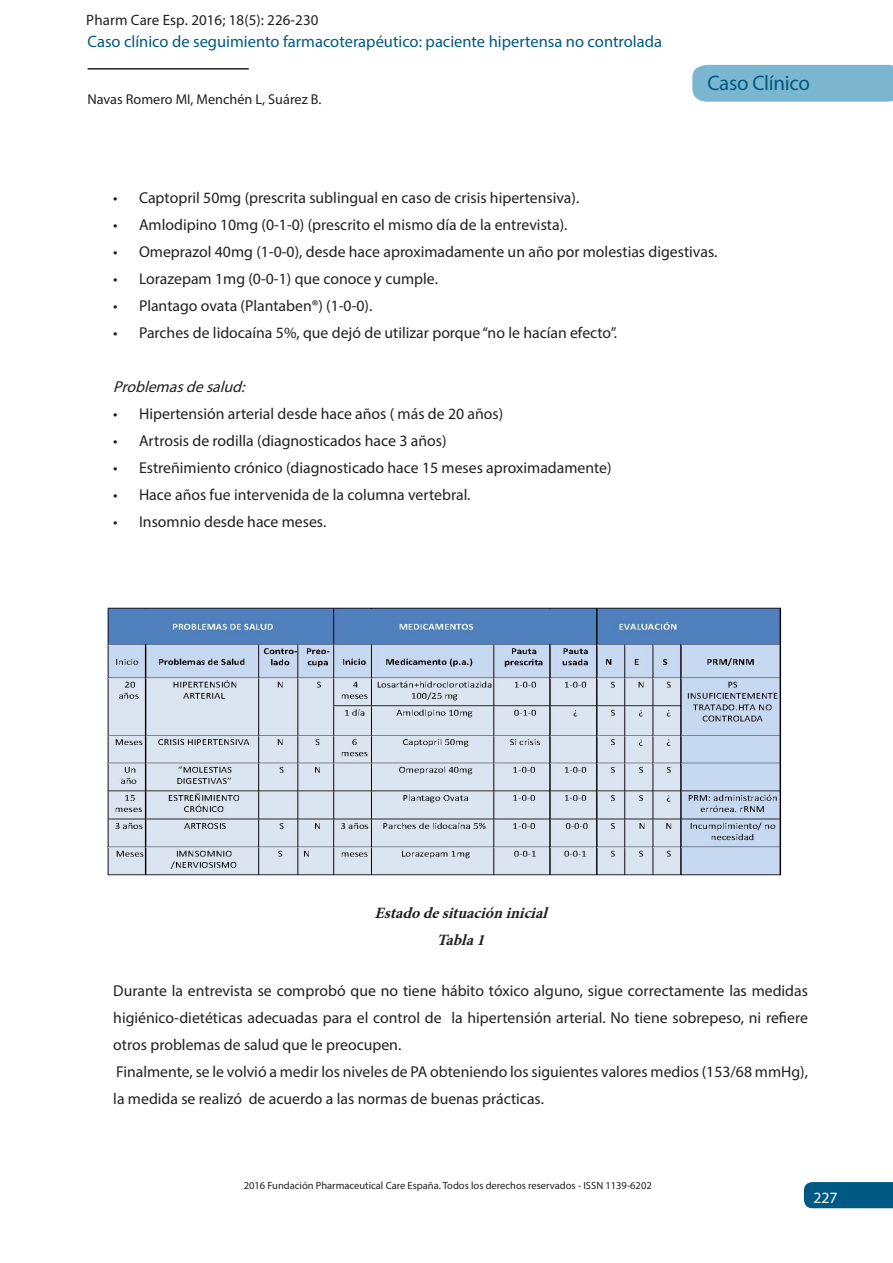
<style>
.page{position:relative;width:893px;height:1263px;background:#fff}
.page>*{position:absolute;margin:0;border:0;box-sizing:border-box;transform-origin:0 0}
.t1{font:21px "Myriad Pro";letter-spacing:-.015em;color:#005983}
.t2{font:16.5px "Myriad Pro";color:#005983}
.Estilo_de_párrafo_1{font:15.75px/27px "Myriad Pro";color:#231f20;text-align:justify}
.Estilo_de_párrafo_1-2{font:italic 700 15.75px "Minion Pro";color:#231f20}
.Estilo_de_párrafo_1-3{font:italic 15.75px "Myriad Pro";color:#231f20}
.Numeracion_pagina{font:15.75px "Myriad Pro";color:#fff}
.t3{font:15px "Myriad Pro";letter-spacing:.005em;color:#231f20}
.t4{font:14.25px "Myriad Pro";color:#231f20}
.t5{font:10.5px "Myriad Pro";color:#231f20}
</style>
<div class="page">
<div style="left:804px;top:1182px;width:89px;height:26px;background:#005983"></div>
<div style="left:692px;top:65px;width:201px;height:37px;background:#7bb6d0"></div>
<hr style="left:88px;top:68px;width:161px;height:2px;background:#231f20">
<img style="left:107px;top:607px;width:676px;height:270px">
<p class="t3" style="left:86px;top:11px;width:234px">Pharm Care Esp. 2016; 18(5): 226-230</p>
<p class="t2" style="left:88px;top:31px;width:576px">Caso clínico de seguimiento farmacoterapéutico: paciente hipertensa no controlada</p>
<p class="t4" style="left:87px;top:90px;width:235px">Navas Romero MI, Menchén L, Suárez B.</p>
<h1 class="t1" style="left:707px;top:70px;width:104px">Caso Clínico</h1>
<p class="Estilo_de_párrafo_1" style="left:113px;top:184px;width:467px">• Captopril 50mg (prescrita sublingual en caso de crisis hipertensiva).</p>
<p class="Estilo_de_párrafo_1" style="left:113px;top:211px;width:456px">• Amlodipino 10mg (0-1-0) (prescrito el mismo día de la entrevista).</p>
<p class="Estilo_de_párrafo_1" style="left:113px;top:238px;width:605px">• Omeprazol 40mg (1-0-0), desde hace aproximadamente un año por molestias digestivas.</p>
<p class="Estilo_de_párrafo_1" style="left:113px;top:265px;width:326px">• Lorazepam 1mg (0-0-1) que conoce y cumple.</p>
<p class="Estilo_de_párrafo_1" style="left:113px;top:292px;width:261px">• Plantago ovata (Plantaben®) (1-0-0).</p>
<p class="Estilo_de_párrafo_1" style="left:113px;top:319px;width:505px">• Parches de lidocaína 5%, que dejó de utilizar porque “no le hacían efecto”.</p>
<p class="Estilo_de_párrafo_1-3" style="left:113px;top:377px;width:138px">Problemasdesalud:</p>
<p class="Estilo_de_párrafo_1" style="left:113px;top:400px;width:391px">• Hipertensión arterial desde hace años ( más de 20 años)</p>
<p class="Estilo_de_párrafo_1" style="left:113px;top:427px;width:335px">• Artrosis de rodilla (diagnosticados hace 3 años)</p>
<p class="Estilo_de_párrafo_1" style="left:113px;top:454px;width:500px">• Estreñimiento crónico (diagnosticado hace 15 meses aproximadamente)</p>
<p class="Estilo_de_párrafo_1" style="left:113px;top:481px;width:359px">• Hace años fue intervenida de la columna vertebral.</p>
<p class="Estilo_de_párrafo_1" style="left:113px;top:508px;width:214px">• Insomnio desde hace meses.</p>
<p class="Estilo_de_párrafo_1-2" style="left:374px;top:901px;width:180px">Estadodesituacióninicial</p>
<p class="Estilo_de_párrafo_1-2" style="left:437px;top:928px;width:55px">Tabla1</p>
<p class="Estilo_de_párrafo_1" style="left:113px;top:976px;width:696px">Durante la entrevista se comprobó que no tiene hábito tóxico alguno, sigue correctamente las medidas higiénico-dietéticas adecuadas para el control de la hipertensión arterial. No tiene sobrepeso, ni refiere otros problemas de salud que le preocupen.</p>
<p class="Estilo_de_párrafo_1" style="left:113px;top:1057px;width:696px">Finalmente, se le volvió a medir los niveles de PA obteniendo los siguientes valores medios (153/68 mmHg), la medida se realizó de acuerdo a las normas de buenas prácticas.</p>
<p class="t5" style="left:244px;top:1179px;width:409px">2016 Fundación Pharmaceutical Care España. Todos los derechos reservados - ISSN 1139-6202</p>
<p class="Numeracion_pagina" style="left:813px;top:1188px;width:26px">227</p>
</div>
